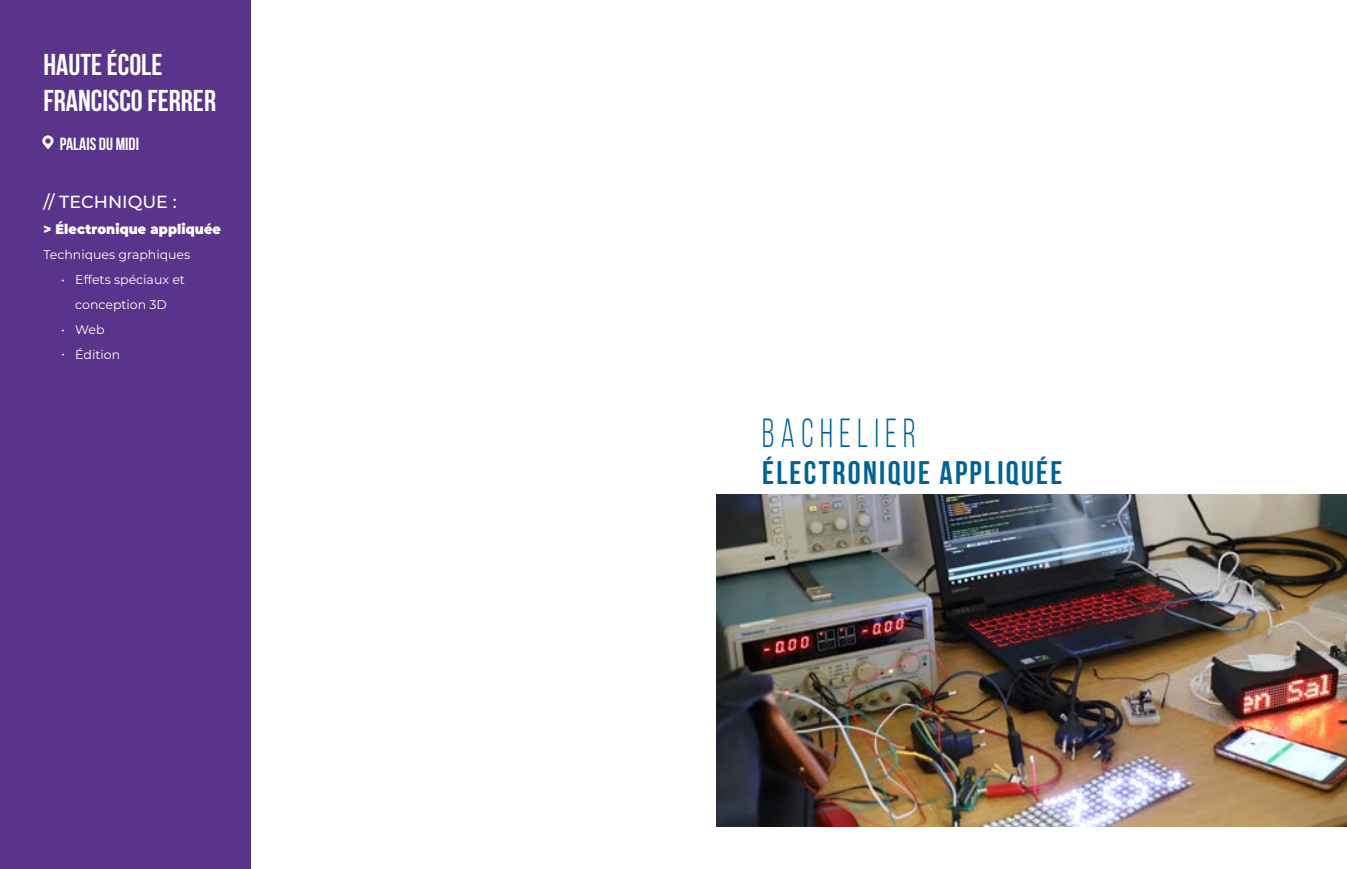
<style>
.page{position:relative;width:1347px;height:869px;background:#fff}
.page>*{position:absolute;margin:0;border:0;box-sizing:border-box;transform-origin:0 0}
.t1{font:40.62px "Bebas Neue";letter-spacing:.2em;color:#006397;scale:.8 1}
.t2{font:700 32.5px "Bebas Neue";letter-spacing:.07em;color:#006397}
.t3{font:700 30px/36px "Bebas Neue";color:#fff}
.t4{font:700 17.5px "Bebas Neue";color:#fff}
.t5{font:500 17.5px "Montserrat";color:#fff}
.t6{font:900 13.75px "Montserrat";letter-spacing:.01em;color:#fff;scale:.94 1}
.t7{font:12.5px/25px "Montserrat";color:#fff;text-align:center}
</style>
<div class="page">
<img style="left:716px;top:494px;width:630px;height:332px">
<div style="left:0;top:0;width:250px;height:868px;background:#5a348b"></div>
<svg style="left:42px;top:135px;width:12px;height:14px"></svg>
<h3 class="t3" style="left:43px;top:46px;width:174px">HAUTE ÉCOLE<br>FRANCISCO FERRER</h3>
<h3 class="t4" style="left:60px;top:134px;width:81px">PALAIS DU MIDI</h3>
<h3 class="t5" style="left:43px;top:190px;width:135px">// TECHNIQUE :</h3>
<p class="t6" style="left:43px;top:218px;width:190px">&gt; Électronique appliquée</p>
<p class="t7" style="left:43px;top:241px;width:148px">Techniques graphiques</p>
<p class="t7" style="left:61px;top:266px;width:125px">• Effets spéciaux et conception 3D</p>
<p class="t7" style="left:61px;top:316px;width:45px">• Web</p>
<p class="t7" style="left:61px;top:341px;width:61px">• Édition</p>
<h1 class="t1" style="left:762px;top:411px;width:194px">BACHELIER</h1>
<h2 class="t2" style="left:762px;top:454px;width:302px">ÉLECTRONIQUE APPLIQUÉE</h2>
</div>
